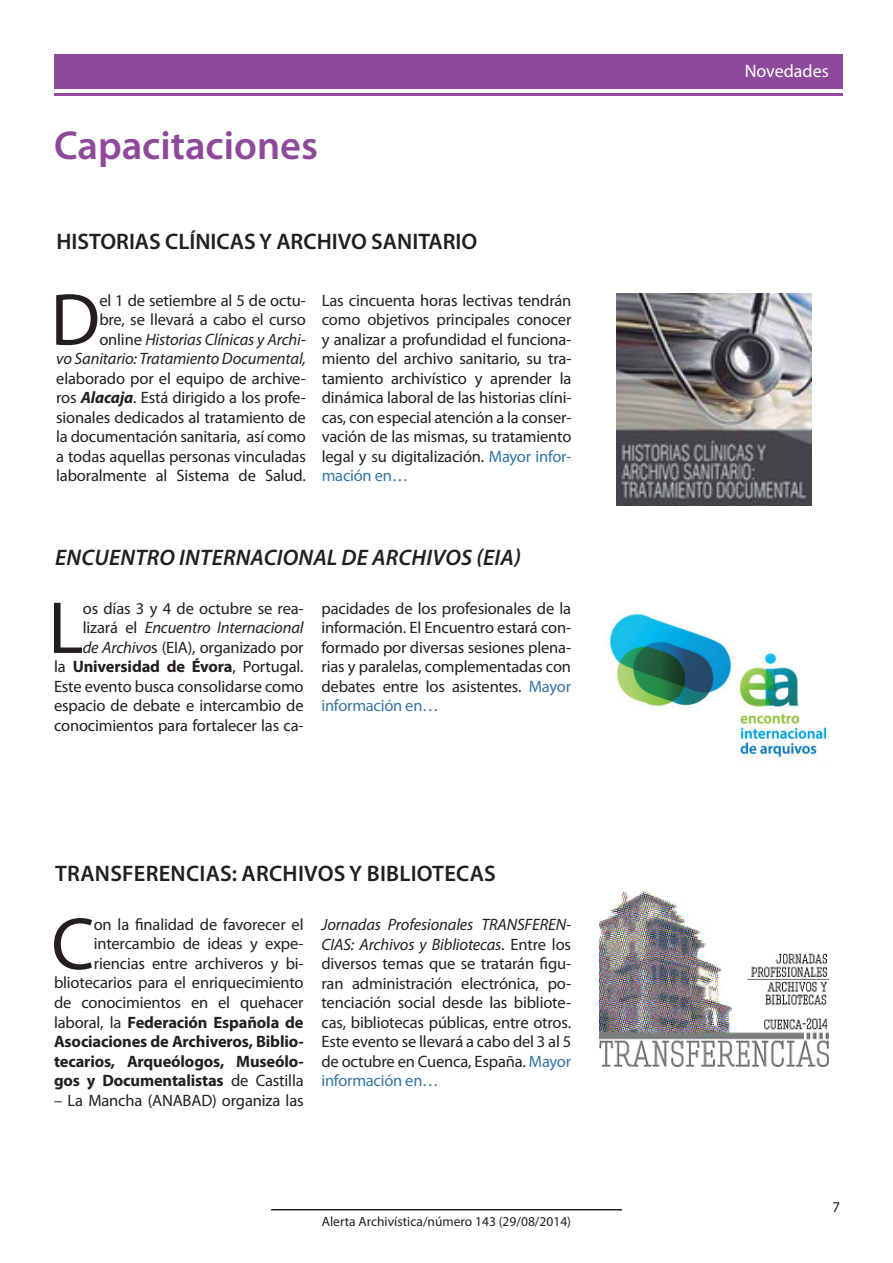
<style>
.page{position:relative;width:893px;height:1263px;background:#fff}
.page>*{position:absolute;margin:0;border:0;box-sizing:border-box;transform-origin:0 0}
.t1{font:74.4px "Myriad Pro";color:#231f20}
.t2{font:600 40.5px "Myriad Pro";color:#8e499b}
.t3{font:600 22.5px "Myriad Pro";color:#231f20}
.t4{font:italic 600 22.5px "Myriad Pro";letter-spacing:.01em;color:#231f20}
.t5{font:18px "Myriad Pro";color:#fff}
.t6{font:16.5px/19.5px "Myriad Pro";letter-spacing:-.01em;color:#231f20;text-align:justify}
.t7{font:italic 16.5px/19.5px "Myriad Pro";letter-spacing:-.01em;color:#231f20;text-align:right}
.t8{font:15px "Myriad Pro";color:#231f20}
.t9{font:13.5px "Myriad Pro";color:#231f20}
.s1{font-style:normal}
.s2{font-weight:700;font-style:italic}
.s3{color:#3275a7}
.s4{font-style:italic}
.s5{font-weight:700}
</style>
<div class="page">
<hr style="left:271px;top:1209px;width:351px;height:1px;background:#231f20">
<div style="left:54px;top:54px;width:789px;height:34px;background:#8e499b"></div>
<hr style="left:54px;top:94px;width:789px;height:2px;background:#8e499b">
<img style="left:617px;top:293px;width:194px;height:212px">
<img style="left:609px;top:614px;width:218px;height:144px">
<img style="left:600px;top:891px;width:229px;height:176px">
<h2 class="t2" style="left:54px;top:120px;width:265px">CAPACITACIONES</h2>
<h3 class="t3" style="left:56px;top:227px;width:422px">HISTORIAS CLÍNICAS Y ARCHIVO SANITARIO</h3>
<p class="t7" style="left:56px;top:290px;width:251px"><span class="s1">el 1 de setiembre al 5 de octu-<br>bre, se llevará a cabo el curso online</span> Historias Clínicas y Archi-<br>vo Sanitario: Tratamiento Documental,</p>
<p class="t6" style="left:56px;top:368px;width:251px">elaborado por el equipo de archive&shy;ros <span class="s2">Alacaja</span>. Está dirigido a los profe&shy;sionales dedicados al tratamiento de la documentación sanitaria, así como a todas aquellas personas vinculadas laboralmente al Sistema de Salud.</p>
<h1 class="t1" style="left:51px;top:274px;width:51px">D</h1>
<p class="t6" style="left:322px;top:290px;width:251px">Las cincuenta horas lectivas tendrán como objetivos principales conocer y analizar a profundidad el funciona&shy;miento del archivo sanitario, su tra&shy;tamiento archivístico y aprender la dinámica laboral de las historias clíni&shy;cas, con especial atención a la conser&shy;vación de las mismas, su tratamiento legal y su digitalización. <span class="s3">Mayor infor&shy;mación en…</span></p>
<h3 class="t4" style="left:55px;top:544px;width:467px">ENCUENTR O INTERNACIONAL DE ARCHIVOS (EIA)</h3>
<h1 class="t1" style="left:48px;top:582px;width:37px">L</h1>
<p class="t6" style="left:54px;top:598px;width:251px;text-align:right">os días 3 y 4 de octubre se rea&shy;lizará el <span class="s4">Encuentro Internacional<br>de Archivo</span>s (EIA), organizado por<br>la <span class="s5">Universidad de Évora</span>, Portugal.<br>Este evento busca consolidarse como espacio de debate e intercambio de conocimientos para fortalecer las ca-</p>
<p class="t6" style="left:321px;top:598px;width:251px">pacidades de los profesionales de la información. El Encuentro estará con&shy;formado por diversas sesiones plena&shy;rias y paralelas, complementadas con debates entre los asistentes. <span class="s3">Mayor información en…</span></p>
<h3 class="t3" style="left:55px;top:859px;width:215px">TRANSFERENCIAS: ARCHIVOS</h3>
<h3 class="t3" style="left:349px;top:859px;width:44px">Y BIBLIOTECAS</h3>
<h1 class="t1" style="left:51px;top:898px;width:45px">C</h1>
<p class="t6" style="left:54px;top:914px;width:251px;text-align:right">on la finalidad de favorecer el intercambio de ideas y expe&shy;riencias entre archiveros y bi&shy;bliotecarios para el enriquecimiento de conocimientos en el quehacer laboral, la <span class="s5">Federación Española de Asociaciones de Archiveros, Biblio&shy;tecarios, Arqueólogos, Museólo&shy;gos y Documentalistas</span> de Castilla</p>
<p class="t6" style="left:54px;top:1090px;width:251px">– La Mancha (ANABAD) organiza las</p>
<p class="t6" style="left:321px;top:914px;width:251px"><span class="s4">Jornadas Profesionales TRANSFEREN-CIAS: Archivos y Bibliotecas</span>. Entre los diversos temas que se tratarán figu&shy;ran administración electrónica, po&shy;tenciación social desde las bibliote&shy;cas, bibliotecas públicas, entre otros.<br>Este evento se llevará a cabo del 3 al 5 de octubre en Cuenca, España. <span class="s3">Mayor información en…</span></p>
<p class="t9" style="left:322px;top:1213px;width:251px">Alerta Archivística/número 143 (29/08/2014)</p>
<p class="t5" style="left:745px;top:60px;width:86px">Novedades</p>
<p class="t8" style="left:832px;top:1197px;width:9px">7</p>
</div>
